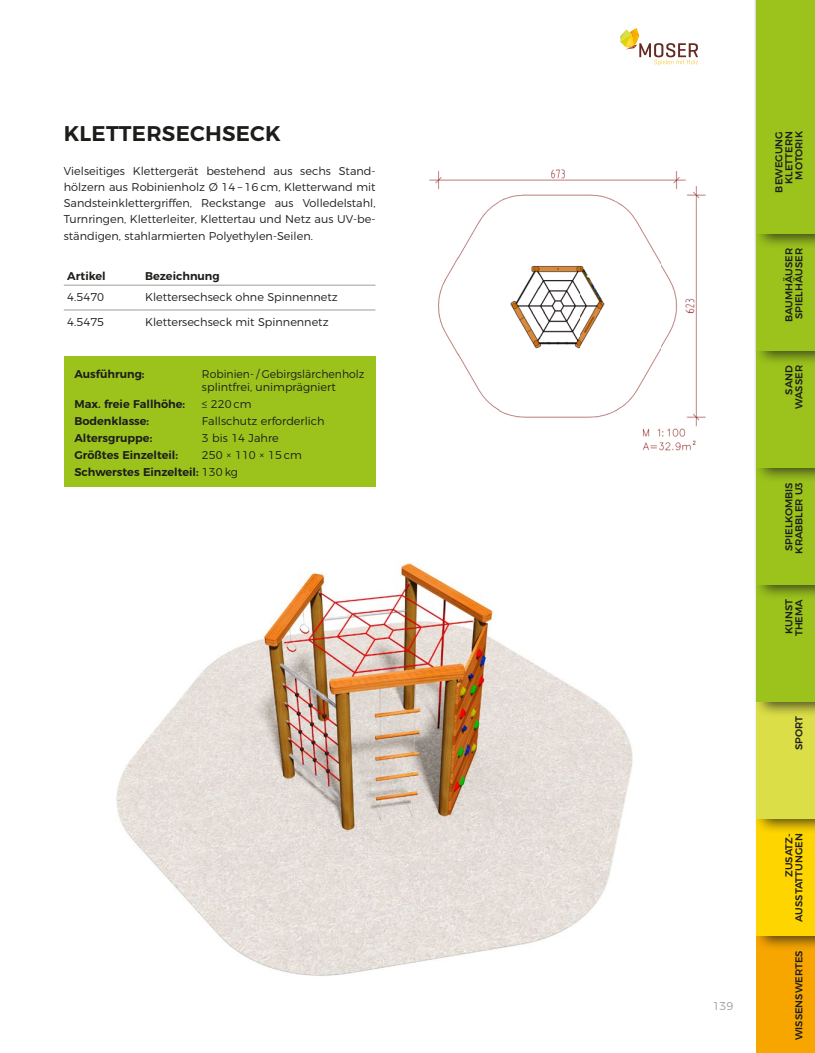
<style>
.page{position:relative;width:815px;height:1053px;background:#fff}
.page>*{position:absolute;margin:0;border:0;box-sizing:border-box;transform-origin:0 0}
.t1{font:600 21.25px "Montserrat";letter-spacing:.01em;color:#1d1d1b}
.t2{font:300 11.25px/16.2px "Montserrat";color:#1d1d1b;text-align:justify}
.t3{font:600 11.25px/17px "Montserrat";color:#1d1d1b}
.t4{font:300 11.25px/13.5px "Montserrat";color:#1d1d1b;scale:.96 1}
.t5{font:300 11.25px "Montserrat";color:#9d9d9c}
.t6{font:500 10px/10px "Montserrat";color:#1d1d1b;text-align:right}
.s1{font-weight:300}
</style>
<div class="page">
<img style="left:429px;top:169px;width:277px;height:282px">
<img style="left:116px;top:563px;width:517px;height:413px">
<hr style="left:64px;top:285px;width:78px;height:1px;background:#9d9d9c">
<hr style="left:142px;top:285px;width:233px;height:1px;background:#9d9d9c">
<hr style="left:64px;top:309px;width:78px;height:1px;background:#9d9d9c">
<hr style="left:142px;top:309px;width:233px;height:1px;background:#9d9d9c">
<div style="left:64px;top:356px;width:312px;height:131px;background:#9bc31c"></div>
<svg style="left:620px;top:28px;width:78px;height:38px"></svg>
<div style="left:756px;top:0;width:59px;height:1052px;background:#f7a600"></div>
<div style="left:754px;top:0;width:61px;height:951px;background:#1d1d1b;opacity:.75"></div>
<div style="left:756px;top:0;width:59px;height:935px;background:#ffd500"></div>
<div style="left:754px;top:0;width:61px;height:834px;background:#1d1d1b;opacity:.75"></div>
<div style="left:756px;top:0;width:59px;height:819px;background:#dbde46"></div>
<div style="left:754px;top:0;width:61px;height:717px;background:#1d1d1b;opacity:.75"></div>
<div style="left:756px;top:0;width:59px;height:702px;background:#9bc31c"></div>
<div style="left:754px;top:0;width:61px;height:600px;background:#1d1d1b;opacity:.75"></div>
<div style="left:756px;top:0;width:59px;height:585px;background:#9bc31c"></div>
<div style="left:754px;top:0;width:61px;height:483px;background:#1d1d1b;opacity:.75"></div>
<div style="left:756px;top:0;width:59px;height:468px;background:#9bc31c"></div>
<div style="left:754px;top:0;width:61px;height:366px;background:#1d1d1b;opacity:.75"></div>
<div style="left:756px;top:0;width:59px;height:351px;background:#9bc31c"></div>
<div style="left:754px;top:0;width:61px;height:249px;background:#1d1d1b;opacity:.75"></div>
<div style="left:756px;top:0;width:59px;height:234px;background:#9bc31c"></div>
<h1 class="t1" style="left:64px;top:116px;width:219px">KLETTERSECHSECK</h1>
<p class="t2" style="left:64px;top:162px;width:313px">Vielseitiges Klettergerät bestehend aus sechs Stand&shy;hölzern aus Robinienholz Ø 14 – 16 cm, Kletterwand mit Sandsteinklettergriffen, Reckstange aus Volledelstahl, Turnringen, Kletterleiter, Klettertau und Netz aus UV-be&shy;ständigen, stahlarmierten Polyethylen-Seilen.</p>
<p class="t3" style="left:67px;top:266px;width:40px">Artikel</p>
<p class="t3" style="left:145px;top:266px;width:76px">Bezeichnung</p>
<p class="t2" style="left:67px;top:288px;width:38px">4.5470</p>
<p class="t2" style="left:145px;top:288px;width:194px">Klettersechseck ohne Spinnennetz</p>
<p class="t2" style="left:67px;top:313px;width:38px">4.5475</p>
<p class="t2" style="left:145px;top:313px;width:185px">Klettersechseck mit Spinnennetz</p>
<p class="t3" style="left:74px;top:364px;width:72px">Ausführung:</p>
<p class="t4" style="left:202px;top:366px;width:171px">Robinien- / Gebirgslärchenholz splintfrei, unimprägniert</p>
<p class="t3" style="left:74px;top:395px;width:112px">Max. freie Fallhöhe:</p>
<p class="t2" style="left:202px;top:395px;width:51px">≤ 220 cm</p>
<p class="t3" style="left:74px;top:412px;width:76px">Bodenklasse:</p>
<p class="t2" style="left:202px;top:412px;width:124px">Fallschutz erforderlich</p>
<p class="t3" style="left:74px;top:429px;width:79px">Altersgruppe:</p>
<p class="t2" style="left:202px;top:429px;width:78px">3 bis 14 Jahre</p>
<p class="t3" style="left:74px;top:446px;width:105px">Größtes Einzelteil:</p>
<p class="t3" style="left:74px;top:446px;width:229px;text-indent:128px"><span class="s1">250 × 110 × 15 cm<br></span>Schwerstes Einzelteil: <span class="s1">130 kg</span></p>
<p class="t5" style="left:713px;top:997px;width:22px">139</p>
<p class="t6" style="left:773px;top:192px;width:63px;rotate:-90deg">BEWEGUNG<br>KLETTERN<br>MOTORIK</p>
<p class="t6" style="left:783px;top:322px;width:76px;text-align:center;rotate:-90deg">BAUMHÄUSER<br>SPIELHÄUSER</p>
<p class="t6" style="left:783px;top:409px;width:45px;rotate:-90deg">SAND<br>WASSER</p>
<p class="t6" style="left:783px;top:553px;width:73px;text-align:left;rotate:-90deg">SPIELKOMBIS<br>KRABBLER U3</p>
<p class="t6" style="left:783px;top:636px;width:39px;text-align:left;rotate:-90deg">KUNST<br>THEMA</p>
<p class="t6" style="left:793px;top:750px;width:36px;rotate:-90deg">SPORT</p>
<p class="t6" style="left:783px;top:921px;width:90px;rotate:-90deg">ZUSATZ-<br>AUSSTATTUNGEN</p>
<p class="t6" style="left:793px;top:1040px;width:91px;rotate:-90deg">WISSENSWERTES</p>
</div>
